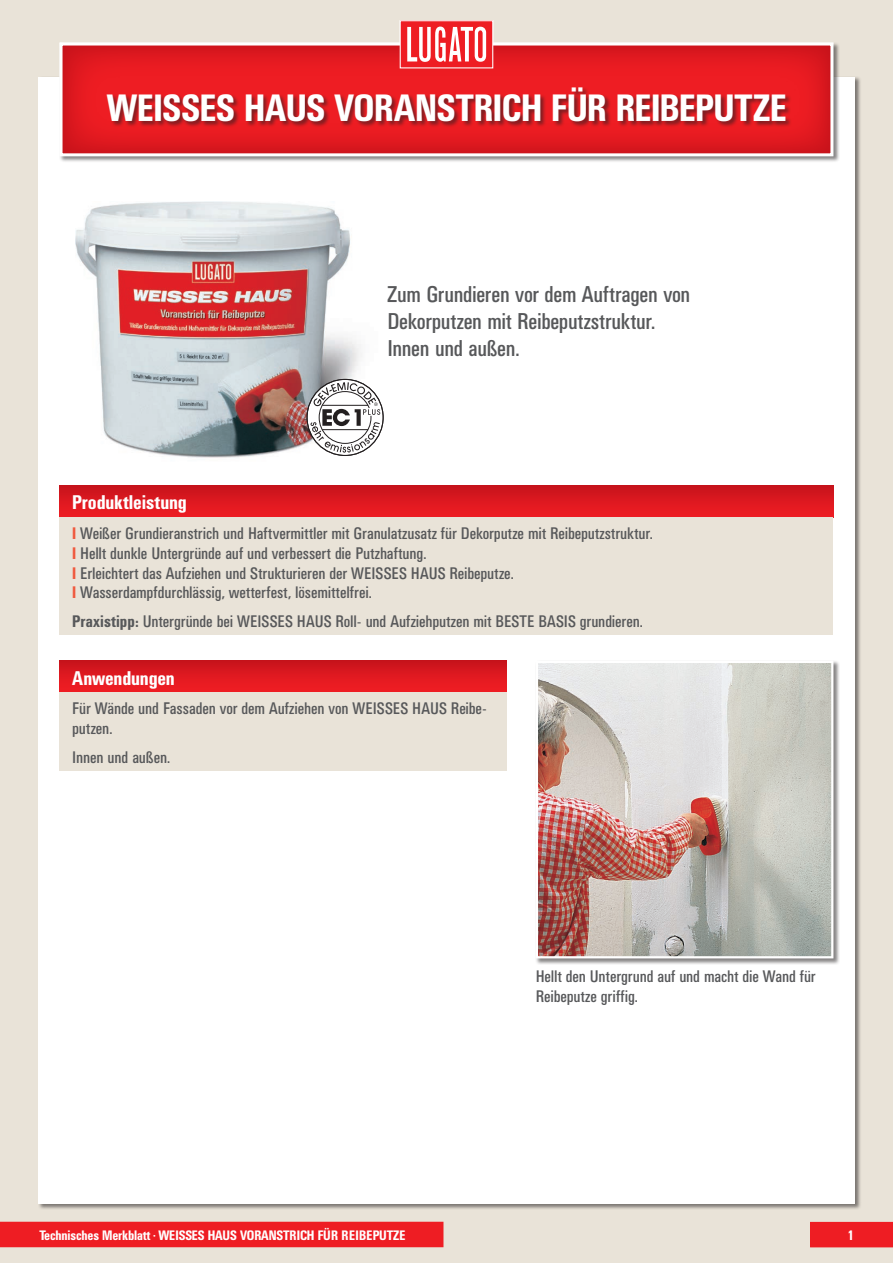
<style>
.page{position:relative;width:893px;height:1263px;background:#e9e3d8}
.page>*{position:absolute;margin:0;border:0;box-sizing:border-box;transform-origin:0 0}
.t1{font:500 condensed 45px "UN11";color:#fff}
.t2{font:500 condensed 37.5px "UN11";letter-spacing:.005em;color:#fff}
.t3{font:condensed 22.5px/27px "UN11";letter-spacing:-.005em;color:#57585a}
.t4{font:500 condensed 19.5px "UN11";letter-spacing:.005em;color:#fff}
.t5{font:condensed 16.5px/19.8px "UN11";color:#57585a}
.t6{font:500 condensed 13.5px "UN11";color:#fff}
.s1{font-weight:500;color:#f0593e}
.s2{font-weight:500}
</style>
<div class="page">
<div style="left:38px;top:77px;width:817px;height:1126px;background:#fff"></div>
<div style="left:810px;top:1222px;width:83px;height:25px;background:#ee1d23"></div>
<div style="left:0;top:1222px;width:443px;height:25px;background:#ee1d23"></div>
<div style="left:59px;top:42px;width:781px;height:121px;background:#231f20;opacity:.55"></div>
<svg style="left:60px;top:43px;width:773px;height:113px;fill:#e71b21"></svg>
<div style="left:107px;top:87px;width:685px;height:41px;background:#231f20;opacity:.55"></div>
<div style="left:400px;top:21px;width:93px;height:47px;background:#ee1d23"></div>
<div style="left:400px;top:20px;width:93px;height:48px;border:1px solid #fff"></div>
<svg style="left:407px;top:27px;width:79px;height:35px"></svg>
<div style="left:59px;top:485px;width:774px;height:32px;background:linear-gradient(to bottom,#c7131b,#ef1d23)"></div>
<div style="left:59px;top:517px;width:774px;height:118px;background:#e9e3d8"></div>
<img style="left:76px;top:202px;width:286px;height:256px">
<div style="left:60px;top:661px;width:447px;height:32px;background:linear-gradient(to bottom,#ca141d,#f21e24)"></div>
<div style="left:60px;top:693px;width:447px;height:78px;background:#e9e3d8"></div>
<div style="left:535px;top:660px;width:305px;height:305px;background:#231f20;opacity:.55"></div>
<img style="left:539px;top:664px;width:291px;height:291px">
<div style="left:536px;top:661px;width:297px;height:297px;border:2px solid #fff"></div>
<svg style="left:306px;top:379px;width:78px;height:77px"></svg>
<h1 class="t1" style="left:246px;top:79px;width:403px">BUNTER FUGENMÖRTEL</h1>
<h2 class="t2" style="left:107px;top:86px;width:681px">WEISSES HAUS VORANSTRICH FÜR REIBEPUTZE</h2>
<h3 class="t3" style="left:387px;top:281px;width:304px">Zum Grundieren vor dem Auftragen von<br>Dekorputzen mit Reibeputzstruktur.<br>Innen und außen.</h3>
<p class="t4" style="left:72px;top:491px;width:116px">Produktleistung</p>
<p class="t5" style="left:72px;top:523px;width:582px"><span class="s1">I</span> Weißer Grundieranstrich und Haftvermittler mit Granulatzusatz für Dekorputze mit Reibeputzstruktur.<br><span class="s1">I</span> Hellt dunkle Untergründe auf und verbessert die Putzhaftung.<br><span class="s1">I</span> Erleichtert das Aufziehen und Strukturieren der WEISSES HAUS Reibeputze.<br><span class="s1">I</span> Wasserdampfdurchlässig, wetterfest, lösemittelfrei.</p>
<p class="t5" style="left:72px;top:611px;width:572px"><span class="s2">Praxistipp:</span> Untergründe bei WEISSES HAUS Roll- und Aufziehputzen mit BESTE BASIS grundieren.</p>
<p class="t4" style="left:72px;top:666px;width:104px">Anwendungen</p>
<p class="t5" style="left:72px;top:699px;width:416px">Für Wände und Fassaden vor dem Aufziehen von WEISSES HAUS Reibe&shy;putzen.</p>
<p class="t5" style="left:72px;top:747px;width:99px">Innen und außen.</p>
<p class="t5" style="left:536px;top:967px;width:281px">Hellt den Untergrund auf und macht die Wand für<br>Reibeputze griffig.</p>
<p class="t6" style="left:39px;top:1227px;width:368px">Technisches Merkblatt <sup>•</sup> WEISSES HAUS VORANSTRICH FÜR REIBEPUTZE</p>
<p class="t6" style="left:847px;top:1227px;width:8px">1</p>
</div>
